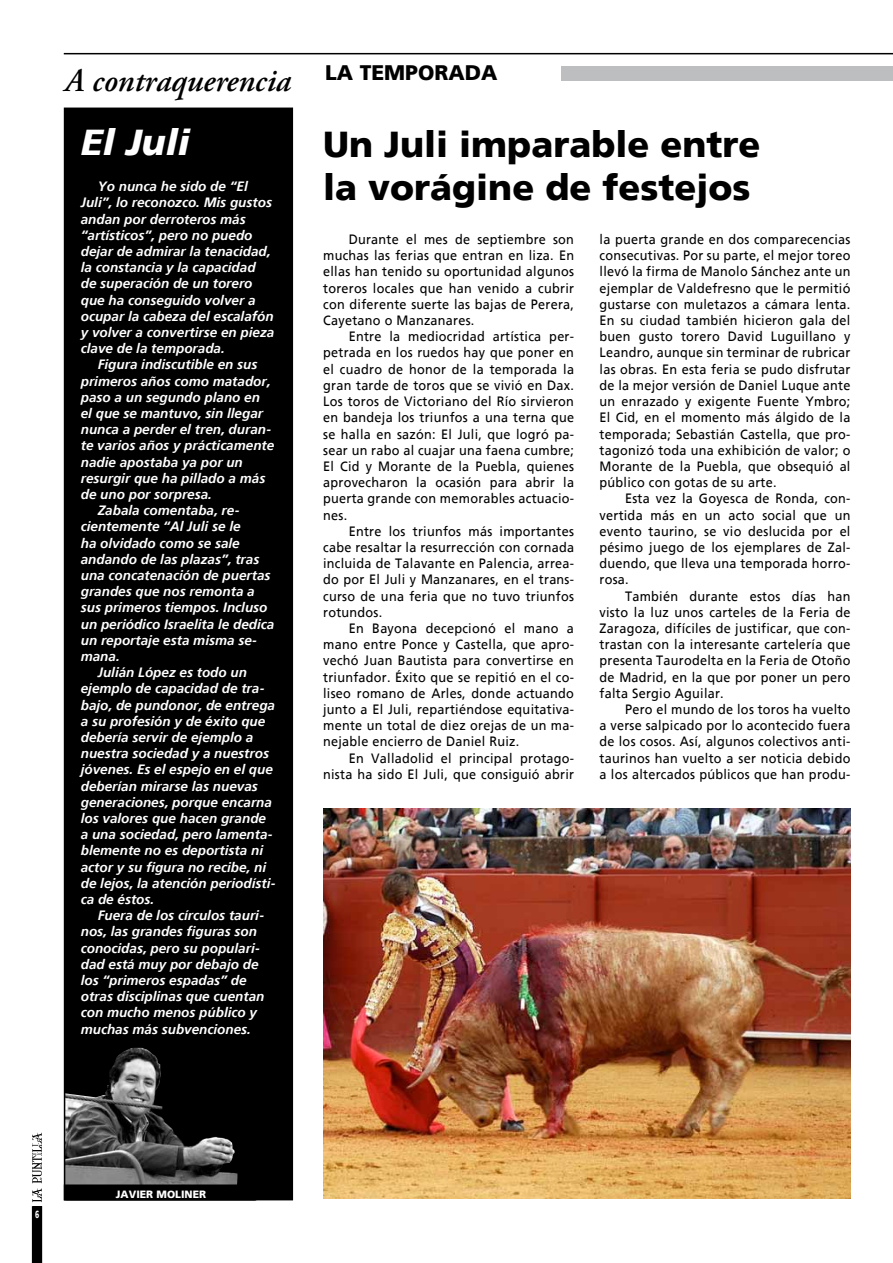
<style>
.page{position:relative;width:893px;height:1263px;background:#fff}
.page>*{position:absolute;margin:0;border:0;box-sizing:border-box;transform-origin:0 0}
.t1{font:900 36px/43.2px "Frutiger";color:#000}
.t2{font:italic 900 36px "Frutiger";color:#fff}
.t3{font:italic 600 33px "Adobe Garamond Pro";color:#000}
.t4{font:900 21px "Frutiger";color:#000}
.t5{font:13.5px/16.2px "Frutiger";letter-spacing:.02em;color:#000;text-align:justify;scale:.94 1}
.t6{font:italic 700 13.5px/16.2px "Frutiger Linotype";color:#fff}
.t7{font:900 10.5px "Frutiger";color:#fff}
.t8{font:900 10.5px "Frutiger";color:#fff;scale:.65 1}
</style>
<div class="page">
<hr style="left:64px;top:53px;width:829px;height:1px;background:#000">
<svg style="left:31px;top:1132px;width:12px;height:131px"></svg>
<div style="left:561px;top:66px;width:332px;height:15px;background:#bcbec0"></div>
<div style="left:65px;top:108px;width:227px;height:1092px;background:#000"></div>
<div style="left:64px;top:108px;width:229px;height:1092px;border:2px solid #000"></div>
<img style="left:65px;top:1048px;width:172px;height:136px">
<div style="left:64px;top:1184px;width:192px;height:16px;border:2px solid #000"></div>
<img style="left:323px;top:809px;width:527px;height:390px">
<h2 class="t3" style="left:65px;top:62px;width:227px">A contraquerencia</h2>
<h1 class="t2" style="left:81px;top:121px;width:110px">El Juli</h1>
<p class="t6" style="left:81px;top:178px;width:195px;text-indent:17px">Yo nunca he sido de “El<br>Juli”, lo reconozco. Mis gustos andan por derroteros más “artísticos”, pero no puedo dejar de admirar la tenacidad, la constancia y la capacidad de superación de un torero que ha conseguido volver a ocupar la cabeza del escalafón y volver a convertirse en pieza clave de la temporada.</p>
<p class="t6" style="left:98px;top:356px;width:161px">Figura indiscutible en sus</p>
<p class="t6" style="left:81px;top:373px;width:191px">primeros años como matador,</p>
<p class="t6" style="left:81px;top:389px;width:181px">paso a un segundo plano en</p>
<p class="t6" style="left:81px;top:405px;width:184px">el que se mantuvo, sin llegar</p>
<p class="t6" style="left:81px;top:421px;width:192px">nunca a perder el tren, duran-</p>
<p class="t6" style="left:81px;top:437px;width:195px">te varios años y prácticamente</p>
<p class="t6" style="left:81px;top:454px;width:164px">nadie apostaba ya por un</p>
<p class="t6" style="left:81px;top:470px;width:186px">resurgir que ha pillado a más</p>
<p class="t6" style="left:81px;top:486px;width:133px">de uno por sorpresa.</p>
<p class="t6" style="left:98px;top:502px;width:143px">Zabala comentaba, re-</p>
<p class="t6" style="left:81px;top:518px;width:161px">cientemente “Al Juli se le</p>
<p class="t6" style="left:81px;top:535px;width:161px">ha olvidado como se sale</p>
<p class="t6" style="left:81px;top:551px;width:180px">andando de las plazas”, tras</p>
<p class="t6" style="left:81px;top:567px;width:191px">una concatenación de puertas</p>
<p class="t6" style="left:81px;top:583px;width:176px">grandes que nos remonta a</p>
<p class="t6" style="left:81px;top:599px;width:188px">sus primeros tiempos. Incluso</p>
<p class="t6" style="left:81px;top:616px;width:195px">un periódico Israelita le dedica</p>
<p class="t6" style="left:81px;top:632px;width:178px">un reportaje esta misma se-</p>
<p class="t6" style="left:81px;top:648px;width:41px">mana.</p>
<p class="t6" style="left:98px;top:664px;width:151px">Julián López es todo un</p>
<p class="t6" style="left:81px;top:680px;width:185px">ejemplo de capacidad de tra-</p>
<p class="t6" style="left:81px;top:697px;width:196px">bajo, de pundonor, de entrega</p>
<p class="t6" style="left:81px;top:713px;width:186px">a su profesión y de éxito que</p>
<p class="t6" style="left:81px;top:729px;width:174px">debería servir de ejemplo a</p>
<p class="t6" style="left:81px;top:745px;width:190px">nuestra sociedad y a nuestros</p>
<p class="t6" style="left:81px;top:761px;width:194px">jóvenes. Es el espejo en el que</p>
<p class="t6" style="left:81px;top:778px;width:179px">deberían mirarse las nuevas</p>
<p class="t6" style="left:81px;top:794px;width:193px">generaciones, porque encarna</p>
<p class="t6" style="left:81px;top:810px;width:187px">los valores que hacen grande</p>
<p class="t6" style="left:81px;top:826px;width:194px">a una sociedad, pero lamenta-</p>
<p class="t6" style="left:81px;top:842px;width:184px">blemente no es deportista ni</p>
<p class="t6" style="left:81px;top:859px;width:187px">actor y su figura no recibe, ni</p>
<p class="t6" style="left:81px;top:875px;width:196px">de lejos, la atención periodísti-</p>
<p class="t6" style="left:81px;top:891px;width:75px">ca de éstos.</p>
<p class="t6" style="left:98px;top:907px;width:168px">Fuera de los círculos tauri-</p>
<p class="t6" style="left:81px;top:923px;width:178px">nos, las grandes figuras son</p>
<p class="t6" style="left:81px;top:940px;width:181px">conocidas, pero su populari-</p>
<p class="t6" style="left:81px;top:956px;width:179px">dad está muy por debajo de</p>
<p class="t6" style="left:81px;top:972px;width:167px">los “primeros espadas” de</p>
<p class="t6" style="left:81px;top:988px;width:185px">otras disciplinas que cuentan</p>
<p class="t6" style="left:81px;top:1004px;width:178px">con mucho menos público y</p>
<p class="t6" style="left:81px;top:1021px;width:172px">muchas más subvenciones.</p>
<h3 class="t4" style="left:325px;top:60px;width:174px">LA TEMPORADA</h3>
<h1 class="t1" style="left:323px;top:122px;width:439px">Un Juli imparable entre la vorágine de festejos</h1>
<p class="t5" style="left:323px;top:231px;width:268px;text-indent:26px">Durante el mes de septiembre son muchas las ferias que entran en liza. En ellas han tenido su oportunidad algunos toreros locales que han venido a cubrir con diferente suerte las bajas de Perera, Cayetano o Manzanares.</p>
<p class="t5" style="left:323px;top:328px;width:268px;text-indent:26px">Entre la mediocridad artística per&shy;petrada en los ruedos hay que poner en el cuadro de honor de la temporada la gran tarde de toros que se vivió en Dax.<br>Los toros de Victoriano del Río sirvieron en bandeja los triunfos a una terna que se halla en sazón: El Juli, que logró pa&shy;sear un rabo al cuajar una faena cumbre; El Cid y Morante de la Puebla, quienes aprovecharon la ocasión para abrir la puerta grande con memorables actuacio&shy;nes.</p>
<p class="t5" style="left:323px;top:523px;width:268px;text-indent:26px">Entre los triunfos más importantes cabe resaltar la resurrección con cornada incluida de Talavante en Palencia, arrea&shy;do por El Juli y Manzanares, en el trans&shy;curso de una feria que no tuvo triunfos rotundos.</p>
<p class="t5" style="left:323px;top:620px;width:268px;text-indent:26px">En Bayona decepcionó el mano a mano entre Ponce y Castella, que apro&shy;vechó Juan Bautista para convertirse en triunfador. Éxito que se repitió en el co&shy;liseo romano de Arles, donde actuando junto a El Juli, repartiéndose equitativa&shy;mente un total de diez orejas de un ma&shy;nejable encierro de Daniel Ruiz.</p>
<p class="t5" style="left:323px;top:750px;width:268px;text-align:right">En Valladolid el principal protago&shy;nista ha sido El Juli, que consiguió abrir</p>
<p class="t5" style="left:600px;top:231px;width:268px">la puerta grande en dos comparecencias consecutivas. Por su parte, el mejor toreo llevó la firma de Manolo Sánchez ante un ejemplar de Valdefresno que le permitió gustarse con muletazos a cámara lenta.<br>En su ciudad también hicieron gala del buen gusto torero David Luguillano y Leandro, aunque sin terminar de rubricar las obras. En esta feria se pudo disfrutar de la mejor versión de Daniel Luque ante un enrazado y exigente Fuente Ymbro; El Cid, en el momento más álgido de la temporada; Sebastián Castella, que pro&shy;tagonizó toda una exhibición de valor; o Morante de la Puebla, que obsequió al público con gotas de su arte.</p>
<p class="t5" style="left:600px;top:490px;width:268px;text-indent:26px">Esta vez la Goyesca de Ronda, con&shy;vertida más en un acto social que un evento taurino, se vio deslucida por el pésimo juego de los ejemplares de Zal&shy;duendo, que lleva una temporada horro&shy;rosa.</p>
<p class="t5" style="left:600px;top:588px;width:268px;text-indent:26px">También durante estos días han visto la luz unos carteles de la Feria de Zaragoza, difíciles de justificar, que con&shy;trastan con la interesante cartelería que presenta Taurodelta en la Feria de Otoño de Madrid, en la que por poner un pero falta Sergio Aguilar.</p>
<p class="t5" style="left:600px;top:701px;width:268px;text-indent:26px">Pero el mundo de los toros ha vuelto a verse salpicado por lo acontecido fuera de los cosos. Así, algunos colectivos anti&shy;taurinos han vuelto a ser noticia debido a los altercados públicos que han produ-</p>
<p class="t8" style="left:35px;top:1207px;width:8px">6</p>
<p class="t7" style="left:116px;top:1187px;width:92px">JAVIER MOLINER</p>
</div>
